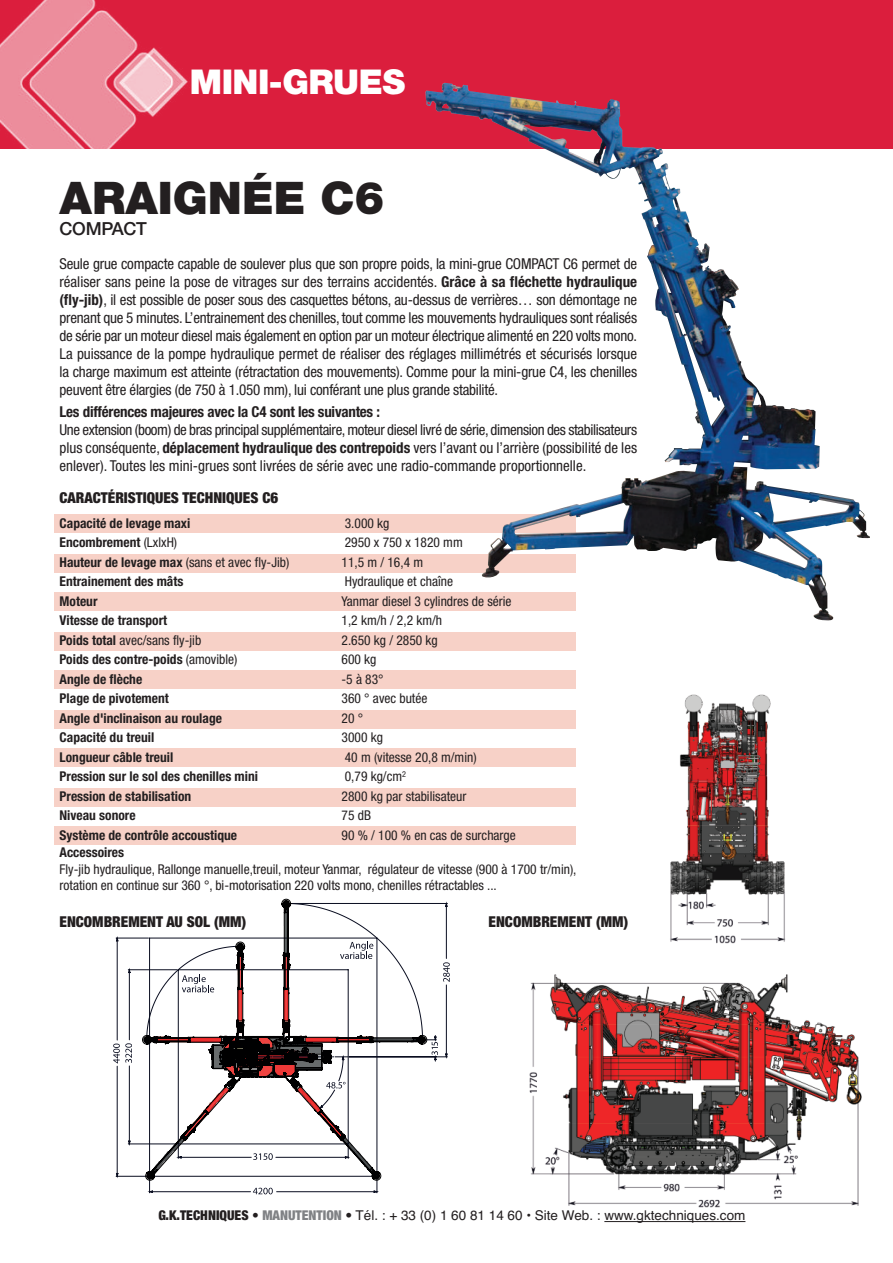
<style>
.page{position:relative;width:893px;height:1263px;background:#fff}
.page>*{position:absolute;margin:0;border:0;box-sizing:border-box;transform-origin:0 0}
.t1{font:900 45px "Helvetica Neue";color:#231f20}
.t2{font:900 34.2px "Helvetica Neue";letter-spacing:-.015em;color:#fff}
.t3{font:500 18px "Helvetica Neue";letter-spacing:-.015em;color:#231f20}
.t4{font:condensed 15px/18px "Helvetica Neue";letter-spacing:-.005em;color:#231f20;text-align:justify}
.t5{font:900 condensed 15px "Helvetica Neue";color:#231f20}
.t6{font:700 condensed 15px "Helvetica Neue";letter-spacing:-.015em;color:#231f20}
.t7{font:condensed 13.5px/16.2px "Helvetica Neue";color:#231f20}
.t8{font:700 condensed 13.5px "Helvetica Neue";color:#231f20}
.t9{font:13.5px "Helvetica";color:#231f20}
.s1{font-weight:700}
.s2{font-weight:400}
.s3{font-family:"Helvetica Neue";font-weight:900;font-stretch:condensed}
.s4{font-family:"Helvetica Neue";font-weight:900;font-stretch:condensed;color:#808285}
</style>
<div class="page">
<img style="left:529px;top:974px;width:333px;height:249px">
<img style="left:670px;top:694px;width:116px;height:250px">
<div style="left:0;top:0;width:893px;height:149px;background:#db1e3d"></div>
<img style="left:0;top:0;width:188px;height:149px">
<div style="left:54px;top:514px;width:522px;height:19px;background:#f7d1c7"></div>
<div style="left:54px;top:554px;width:522px;height:18px;background:#f7d1c7"></div>
<div style="left:54px;top:592px;width:522px;height:19px;background:#f7d1c7"></div>
<div style="left:54px;top:632px;width:522px;height:18px;background:#f7d1c7"></div>
<div style="left:54px;top:670px;width:522px;height:19px;background:#f7d1c7"></div>
<div style="left:54px;top:710px;width:522px;height:18px;background:#f7d1c7"></div>
<div style="left:54px;top:748px;width:522px;height:19px;background:#f7d1c7"></div>
<div style="left:54px;top:788px;width:522px;height:18px;background:#f7d1c7"></div>
<div style="left:54px;top:827px;width:522px;height:18px;background:#f7d1c7"></div>
<hr style="left:604px;top:1221px;width:141px;height:1px;background:#231f20">
<img style="left:425px;top:83px;width:445px;height:538px">
<svg style="left:113px;top:1043px;width:2px;height:19px"></svg>
<hr style="left:116px;top:1176px;width:32px;height:1px;background:#090d20">
<svg style="left:149px;top:1180px;width:229px;height:14px"></svg>
<svg style="left:116px;top:936px;width:26px;height:240px"></svg>
<svg style="left:142px;top:899px;width:240px;height:281px"></svg>
<svg style="left:147px;top:903px;width:303px;height:206px"></svg>
<h2 class="t2" style="left:190px;top:69px;width:217px">MINI-GRUES</h2>
<h1 class="t1" style="left:60px;top:182px;width:327px">ARAIGNÉE C6</h1>
<p class="t3" style="left:60px;top:222px;width:89px">COMPACT</p>
<p class="t4" style="left:60px;top:256px;width:579px">Seule grue compacte capable de soulever plus que son propre poids, la mini-grue COMPACT C6 permet de réaliser sans peine la pose de vitrages sur des terrains accidentés. <span class="s1">Grâce à sa fléchette hydraulique (fly-jib)</span>, il est possible de poser sous des casquettes bétons, au-dessus de verrières… son démontage ne prenant que 5 minutes. L’entrainement des chenilles, tout comme les mouvements hydrauliques sont réalisés de série par un moteur diesel mais également en option par un moteur électrique alimenté en 220 volts mono.<br>La puissance de la pompe hydraulique permet de réaliser des réglages millimétrés et sécurisés lorsque la charge maximum est atteinte (rétractation des mouvements). Comme pour la mini-grue C4, les chenilles peuvent être élargies (de 750 à 1.050 mm), lui conférant une plus grande stabilité.</p>
<p class="t6" style="left:60px;top:406px;width:322px">Les différences majeures avec la C4 sont les suivantes :</p>
<p class="t4" style="left:60px;top:422px;width:579px">Une extension (boom) de bras principal supplémentaire,moteur diesel livré de série, dimension des stabilisateurs plus conséquente, <span class="s1">déplacement hydraulique des contrepoids</span> vers l’avant ou l’arrière (possibilité de les enlever). Toutes les mini-grues sont livrées de série avec une radio-commande proportionnelle.</p>
<p class="t5" style="left:60px;top:492px;width:220px">CARACTÉRISTIQUES TECHNIQUES C6</p>
<p class="t8" style="left:60px;top:518px;width:132px">Capacité de levage maxi</p>
<p class="t7" style="left:345px;top:516px;width:46px">3.000 kg</p>
<p class="t8" style="left:60px;top:537px;width:119px">Encombrement <span class="s2">(LxlxH)</span></p>
<p class="t7" style="left:345px;top:535px;width:119px">2950 x 750 x 1820 mm</p>
<p class="t7" style="left:60px;top:555px;width:231px"><span class="s1">Hauteur de levage max</span> (sans et avec fly-Jib)</p>
<p class="t7" style="left:342px;top:555px;width:83px">11,5 m / 16,4 m</p>
<p class="t8" style="left:60px;top:576px;width:125px">Entrainement des mâts</p>
<p class="t7" style="left:345px;top:574px;width:110px">Hydraulique et chaîne</p>
<p class="t8" style="left:60px;top:596px;width:39px">Moteur</p>
<p class="t7" style="left:342px;top:594px;width:172px">Yanmar diesel 3 cylindres de série</p>
<p class="t8" style="left:60px;top:615px;width:109px">Vitesse de transport</p>
<p class="t7" style="left:342px;top:613px;width:102px">1,2 km/h / 2,2 km/h</p>
<p class="t7" style="left:60px;top:633px;width:143px"><span class="s1">Poids total</span> avec/sans fly-jib</p>
<p class="t7" style="left:342px;top:633px;width:98px">2.650 kg / 2850 kg</p>
<p class="t8" style="left:60px;top:654px;width:179px">Poids des contre-poids <span class="s2">(amovible)</span></p>
<p class="t7" style="left:342px;top:652px;width:36px">600 kg</p>
<p class="t8" style="left:60px;top:674px;width:84px">Angle de flèche</p>
<p class="t7" style="left:342px;top:672px;width:44px">-5 à 83°</p>
<p class="t8" style="left:60px;top:693px;width:111px">Plage de pivotement</p>
<p class="t7" style="left:342px;top:691px;width:87px">360 ° avec butée</p>
<p class="t8" style="left:60px;top:713px;width:164px">Angle d'inclinaison au roulage</p>
<p class="t7" style="left:342px;top:711px;width:23px">20 °</p>
<p class="t8" style="left:60px;top:732px;width:96px">Capacité du treuil</p>
<p class="t7" style="left:342px;top:730px;width:43px">3000 kg</p>
<p class="t8" style="left:60px;top:752px;width:115px">Longueur câble treuil</p>
<p class="t7" style="left:345px;top:750px;width:133px">40 m (vitesse 20,8 m/min)</p>
<p class="t8" style="left:60px;top:771px;width:200px">Pression sur le sol des chenilles mini</p>
<p class="t7" style="left:345px;top:769px;width:63px">0,79 kg/cm<sup>2</sup></p>
<p class="t8" style="left:60px;top:791px;width:133px">Pression de stabilisation</p>
<p class="t7" style="left:342px;top:789px;width:126px">2800 kg par stabilisateur</p>
<p class="t8" style="left:60px;top:810px;width:78px">Niveau sonore</p>
<p class="t7" style="left:342px;top:808px;width:31px">75 dB</p>
<p class="t8" style="left:60px;top:830px;width:179px">Système de contrôle accoustique</p>
<p class="t7" style="left:342px;top:828px;width:176px">90 % / 100 % en cas de surcharge</p>
<p class="t8" style="left:60px;top:847px;width:66px">Accessoires</p>
<p class="t7" style="left:60px;top:862px;width:518px">Fly-jib hydraulique, Rallonge manuelle,treuil, moteur Yanmar, régulateur de vitesse (900 à 1700 tr/min), rotation en continue sur 360 °, bi-motorisation 220 volts mono, chenilles rétractables ...</p>
<p class="t5" style="left:60px;top:917px;width:188px">ENCOMBREMENT AU SOL (MM)</p>
<p class="t5" style="left:489px;top:917px;width:141px">ENCOMBREMENT (MM)</p>
<p class="t9" style="left:159px;top:1208px;width:588px"><span class="s3">G.K.TECHNIQUES •</span> <span class="s4">MANUTENTION</span> <span class="s3">•</span> Tél. : + 33 (0) 1 60 81 14 60 • Site Web. : www.gktechniques.com</p>
</div>
